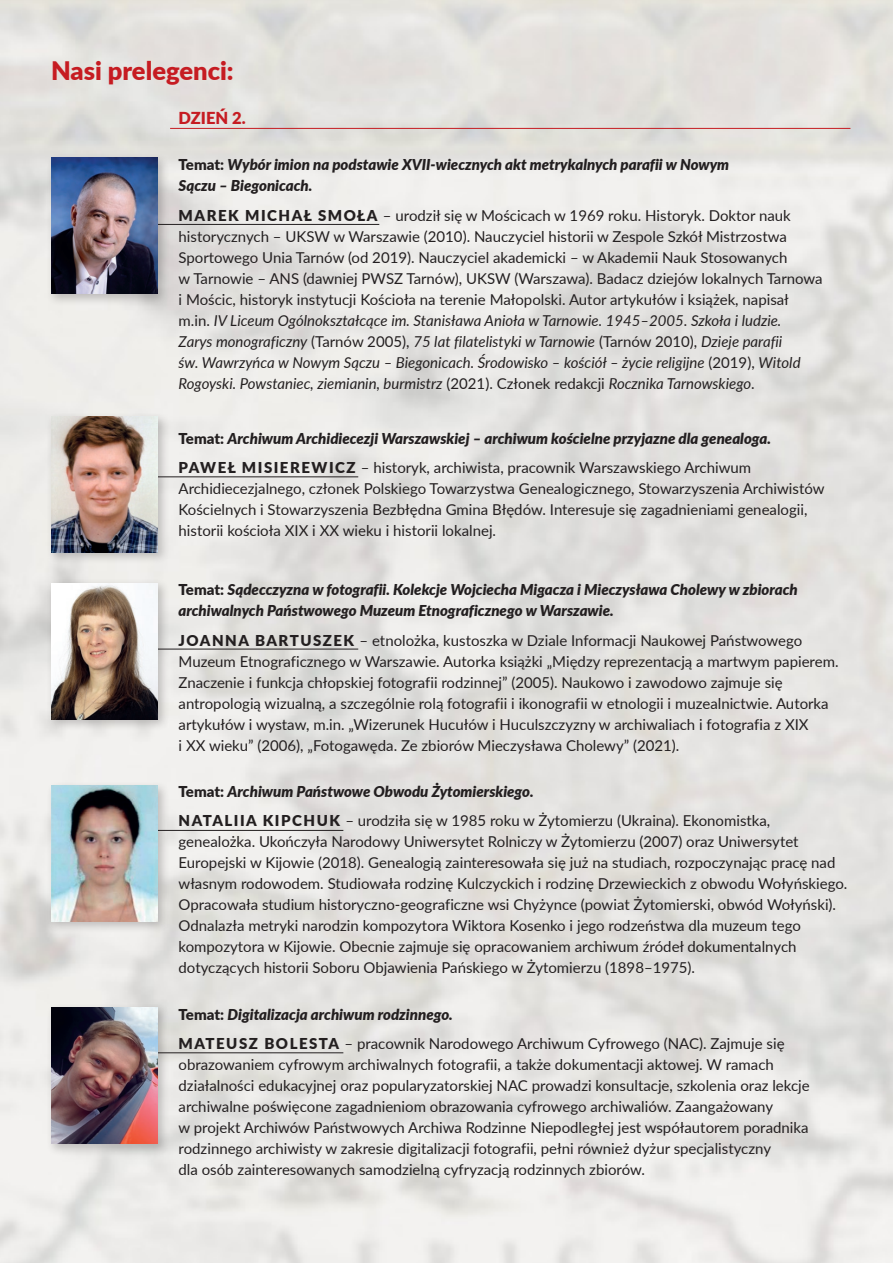
<style>
.page{position:relative;width:893px;height:1263px;background:#fff}
.page>*{position:absolute;margin:0;border:0;box-sizing:border-box;transform-origin:0 0}
.t1{font:900 25.5px "Lato";color:#c61c22}
.t2{font:900 16.5px "Lato";color:#c61c22}
.t3{font:15px/21px "Lato";color:#231f20}
.t4{font:italic 900 15px/21px "Lato";color:#231f20}
.s1{font-style:normal}
.s2{font-weight:900}
.s3{font-style:italic}
.s4{font-weight:400;font-style:normal}
.s5{font-weight:900;font-style:italic}
</style>
<div class="page">
<hr style="left:170px;top:128px;width:680px;height:1px;background:#c61c22">
<hr style="left:147px;top:224px;width:232px;height:1px;background:#231f20">
<hr style="left:147px;top:476px;width:211px;height:1px;background:#231f20">
<hr style="left:147px;top:649px;width:211px;height:1px;background:#231f20">
<hr style="left:147px;top:830px;width:196px;height:1px;background:#231f20">
<hr style="left:147px;top:1052px;width:196px;height:1px;background:#231f20">
<div style="left:46px;top:411px;width:123px;height:153px;background:#231f20;opacity:.25"></div>
<img style="left:51px;top:416px;width:106px;height:136px">
<div style="left:46px;top:578px;width:123px;height:153px;background:#231f20;opacity:.25"></div>
<img style="left:51px;top:583px;width:106px;height:136px">
<div style="left:46px;top:780px;width:123px;height:153px;background:#231f20;opacity:.25"></div>
<img style="left:51px;top:785px;width:106px;height:136px">
<div style="left:46px;top:1003px;width:123px;height:153px;background:#231f20;opacity:.25"></div>
<img style="left:51px;top:1008px;width:106px;height:136px">
<div style="left:46px;top:153px;width:123px;height:153px;background:#231f20;opacity:.25"></div>
<img style="left:51px;top:158px;width:106px;height:136px">
<h1 class="t1" style="left:51px;top:52px;width:184px">NASI PRELEGENCI:</h1>
<p class="t2" style="left:179px;top:105px;width:69px">DZIEŃ 2.</p>
<p class="t4" style="left:179px;top:154px;width:552px"><span class="s1">TEMAT:</span> Wybór imion na podstawie XVII-wiecznych akt metrykalnych parafii w Nowym<br>Sączu – Biegonicach.</p>
<p class="t3" style="left:179px;top:204px;width:646px"><span class="s2">MAREK MIC HAŁ SM OŁA</span> – urodził się w Mościcach w 1969 roku. Historyk. Doktor nauk historycznych – UKSW w Warszawie (2010). Nauczyciel historii w Zespole Szkół Mistrzostwa Sportowego Unia Tarnów (od 2019). Nauczyciel akademicki – w Akademii Nauk Stosowanych<br>w Tarnowie – ANS (dawniej PWSZ Tarnów), UKSW (Warszawa). Badacz dziejów lokalnych Tarnowa i Mościc, historyk instytucji Kościoła na terenie Małopolski. Autor artykułów i książek, napisał m.in. <span class="s3">IV Liceum Ogólnokształcące im. Stanisława Anioła w Tarnowie. 1945–2005. Szkoła i ludzie.<br>Zarys monograficzny</span> (Tarnów 2005), <span class="s3">75 lat filatelistyki w Tarnowie</span> (Tarnów 2010), <span class="s3">Dzieje parafii<br>św. Wawrzyńca w Nowym Sączu – Biegonicach. Środowisko – kościół – życie religijne</span> (2019), <span class="s3">Witold Rogoyski. Powstaniec, ziemianin, burmistrz</span> (2021). Członek redakcji <span class="s3">Rocznika Tarnowskiego</span>.</p>
<p class="t4" style="left:179px;top:423px;width:594px;line-height:29.5px"><span class="s1">TEMAT:</span> Archiwum Archidiecezji Warszawskiej – archiwum kościelne przyjazne dla genealoga.<br><span class="s1">PAW EŁ MIS IEREW ICZ</span> <span class="s4">– historyk, archiwista, pracownik Warszawskiego Archiwum</span></p>
<p class="t3" style="left:179px;top:478px;width:647px">Archidiecezjalnego, członek Polskiego Towarzystwa Genealogicznego, Stowarzyszenia Archiwistów<br>Kościelnych i Stowarzyszenia Bezbłędna Gmina Błędów. Interesuje się zagadnieniami genealogii, historii kościoła XIX i XX wieku i historii lokalnej.</p>
<p class="t4" style="left:179px;top:578px;width:621px"><span class="s1">TEMAT:</span> Sądecczyzna w fotografii. Kolekcje Wojciecha Migacza i Mieczysława Cholewy w zbiorach archiwalnych Państwowego Muzeum Etnograficznego w Warszawie.</p>
<p class="t3" style="left:179px;top:629px;width:661px"><span class="s2">J OANNA BART US ZEK</span> – etnolożka, kustoszka w Dziale Informacji Naukowej Państwowego Muzeum Etnograficznego w Warszawie. Autorka książki „Między reprezentacją a martwym papierem.<br>Znaczenie i funkcja chłopskiej fotografii rodzinnej” (2005). Naukowo i zawodowo zajmuje się antropologią wizualną, a szczególnie rolą fotografii i ikonografii w etnologii i muzealnictwie. Autorka artykułów i wystaw, m.in. „Wizerunek Hucułów i Huculszczyzny w archiwaliach i fotografia z XIX<br>i XX wieku” (2006), „Fotogawęda. Ze zbiorów Mieczysława Cholewy” (2021).</p>
<p class="t3" style="left:179px;top:776px;width:593px;line-height:29.5px"><span class="s2">TEMAT:</span> <span class="s5">Archiwum Państwowe Obwodu Żytomierskiego.<br></span><span class="s2">N ATALIIA KIPC HUK</span> – urodziła się w 1985 roku w Żytomierzu (Ukraina). Ekonomistka,</p>
<p class="t3" style="left:179px;top:831px;width:670px">genealożka. Ukończyła Narodowy Uniwersytet Rolniczy w Żytomierzu (2007) oraz Uniwersytet Europejski w Kijowie (2018). Genealogią zainteresowała się już na studiach, rozpoczynając pracę nad własnym rodowodem. Studiowała rodzinę Kulczyckich i rodzinę Drzewieckich z obwodu Wołyńskiego.<br>Opracowała studium historyczno-geograficzne wsi Сhyżynce (powiat Żytomierski, obwód Wołyński).<br>Odnalazła metryki narodzin kompozytora Wiktora Kosenko i jego rodzeństwa dla muzeum tego kompozytora w Kijowie. Obecnie zajmuje się opracowaniem archiwum źródeł dokumentalnych dotyczących historii Soboru Objawienia Pańskiego w Żytomierzu (1898–1975).</p>
<p class="t3" style="left:179px;top:999px;width:608px;line-height:29.5px"><span class="s2">TEMAT:</span> <span class="s5">Digitalizacja archiwum rodzinnego.<br></span><span class="s2">MAT EUS Z BOLESTA</span> – pracownik Narodowego Archiwum Cyfrowego (NAC). Zajmuje się</p>
<p class="t3" style="left:179px;top:1054px;width:633px">obrazowaniem cyfrowym archiwalnych fotografii, a także dokumentacji aktowej. W ramach działalności edukacyjnej oraz popularyzatorskiej NAC prowadzi konsultacje, szkolenia oraz lekcje archiwalne poświęcone zagadnieniom obrazowania cyfrowego archiwaliów. Zaangażowany<br>w projekt Archiwów Państwowych Archiwa Rodzinne Niepodległej jest współautorem poradnika rodzinnego archiwisty w zakresie digitalizacji fotografii, pełni również dyżur specjalistyczny<br>dla osób zainteresowanych samodzielną cyfryzacją rodzinnych zbiorów.</p>
</div>
